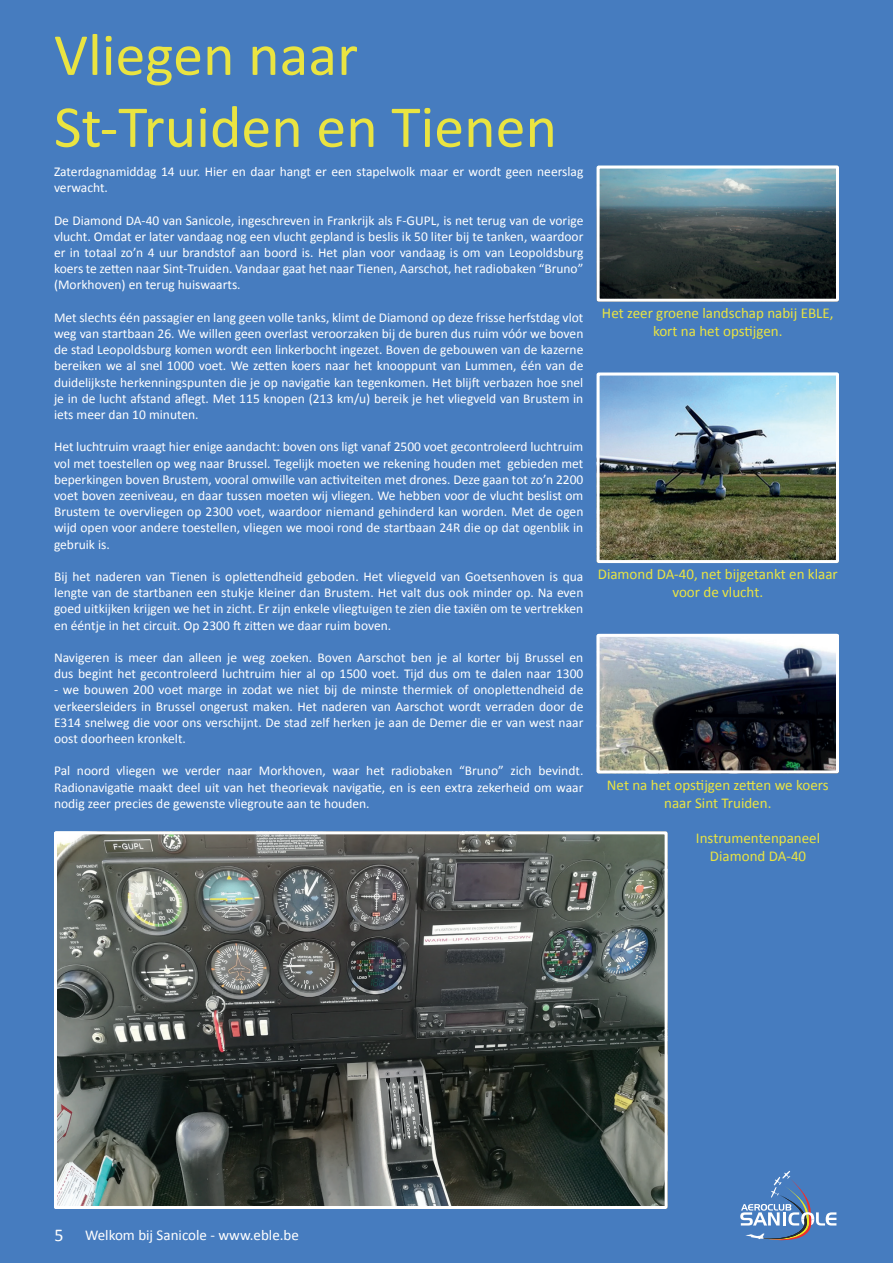
<style>
.page{position:relative;width:893px;height:1263px;background:#467cbf}
.page>*{position:absolute;margin:0;border:0;box-sizing:border-box;transform-origin:0 0}
.t1{font:60px/72px "Calibri";color:#eae441}
.t2{font:15px/18px "Calibri";color:#eae441;text-align:center}
.t3{font:15px "Calibri";color:#fff}
.t4{font:13.5px/16.2px "Calibri";color:#fff;text-align:justify}
.s1{font-size:18px}
</style>
<div class="page">
<svg style="left:740px;top:1171px;width:96px;height:70px"></svg>
<img style="left:601px;top:170px;width:234px;height:128px">
<div style="left:597px;top:166px;width:242px;height:136px;border:3px solid #fff"></div>
<img style="left:601px;top:377px;width:234px;height:182px">
<div style="left:597px;top:373px;width:242px;height:190px;border:3px solid #fff"></div>
<img style="left:601px;top:638px;width:234px;height:131px">
<div style="left:597px;top:634px;width:242px;height:139px;border:3px solid #fff"></div>
<img style="left:58px;top:835px;width:606px;height:370px">
<div style="left:54px;top:831px;width:614px;height:378px;border:3px solid #fff"></div>
<h1 class="t1" style="left:54px;top:19px;width:504px">Vliegen naar<br>St-Truiden en Tienen</h1>
<p class="t4" style="left:54px;top:163px;width:531px">Zaterdagnamiddag 14 uur. Hier en daar hangt er een stapelwolk maar er wordt geen neerslag verwacht.</p>
<p class="t4" style="left:54px;top:212px;width:531px">De Diamond DA-40 van Sanicole, ingeschreven in Frankrijk als F-GUPL, is net terug van de vorige vlucht. Omdat er later vandaag nog een vlucht gepland is beslis ik 50 liter bij te tanken, waardoor er in totaal zo’n 4 uur brandstof aan boord is. Het plan voor vandaag is om van Leopoldsburg koers te zetten naar Sint-Truiden. Vandaar gaat het naar Tienen, Aarschot, het radiobaken “Bruno” (Morkhoven) en terug huiswaarts.</p>
<p class="t4" style="left:54px;top:309px;width:531px">Met slechts één passagier en lang geen volle tanks, klimt de Diamond op deze frisse herfstdag vlot weg van startbaan 26. We willen geen overlast veroorzaken bij de buren dus ruim vóór we boven de stad Leopoldsburg komen wordt een linkerbocht ingezet. Boven de gebouwen van de kazerne bereiken we al snel 1000 voet. We zetten koers naar het knooppunt van Lummen, één van de duidelijkste herkenningspunten die je op navigatie kan tegenkomen. Het blijft verbazen hoe snel je in de lucht afstand aflegt. Met 115 knopen (213 km/u) bereik je het vliegveld van Brustem in iets meer dan 10 minuten.</p>
<p class="t4" style="left:54px;top:439px;width:531px">Het luchtruim vraagt hier enige aandacht: boven ons ligt vanaf 2500 voet gecontroleerd luchtruim vol met toestellen op weg naar Brussel. Tegelijk moeten we rekening houden met gebieden met beperkingen boven Brustem, vooral omwille van activiteiten met drones. Deze gaan tot zo’n 2200 voet boven zeeniveau, en daar tussen moeten wij vliegen. We hebben voor de vlucht beslist om Brustem te overvliegen op 2300 voet, waardoor niemand gehinderd kan worden. Met de ogen wijd open voor andere toestellen, vliegen we mooi rond de startbaan 24R die op dat ogenblik in gebruik is.</p>
<p class="t4" style="left:54px;top:568px;width:531px">Bij het naderen van Tienen is oplettendheid geboden. Het vliegveld van Goetsenhoven is qua lengte van de startbanen een stukje kleiner dan Brustem. Het valt dus ook minder op. Na even goed uitkijken krijgen we het in zicht. Er zijn enkele vliegtuigen te zien die taxiën om te vertrekken en ééntje in het circuit. Op 2300 ft zitten we daar ruim boven.</p>
<p class="t4" style="left:54px;top:649px;width:531px">Navigeren is meer dan alleen je weg zoeken. Boven Aarschot ben je al korter bij Brussel en dus begint het gecontroleerd luchtruim hier al op 1500 voet. Tijd dus om te dalen naar 1300</p>
<p class="t4" style="left:54px;top:682px;width:531px">- we bouwen 200 voet marge in zodat we niet bij de minste thermiek of onoplettendheid de verkeersleiders in Brussel ongerust maken. Het naderen van Aarschot wordt verraden door de E314 snelweg die voor ons verschijnt. De stad zelf herken je aan de Demer die er van west naar oost doorheen kronkelt.</p>
<p class="t4" style="left:54px;top:763px;width:531px">Pal noord vliegen we verder naar Morkhoven, waar het radiobaken “Bruno” zich bevindt.<br>Radionavigatie maakt deel uit van het theorievak navigatie, en is een extra zekerheid om waar nodig zeer precies de gewenste vliegroute aan te houden.</p>
<p class="t2" style="left:602px;top:304px;width:233px">Het zeer groene landschap nabij EBLE, kort na het opstijgen.</p>
<p class="t2" style="left:598px;top:565px;width:241px">Diamond DA-40, net bijgetankt en klaar voor de vlucht.</p>
<p class="t2" style="left:607px;top:776px;width:223px">Net na het opstijgen zetten we koers naar Sint Truiden.</p>
<p class="t2" style="left:696px;top:829px;width:126px">Instrumentenpaneel<br>Diamond DA-40</p>
<p class="t3" style="left:55px;top:1226px;width:246px"><span class="s1">5</span> Welkom bij Sanicole - www.eble.be</p>
</div>
